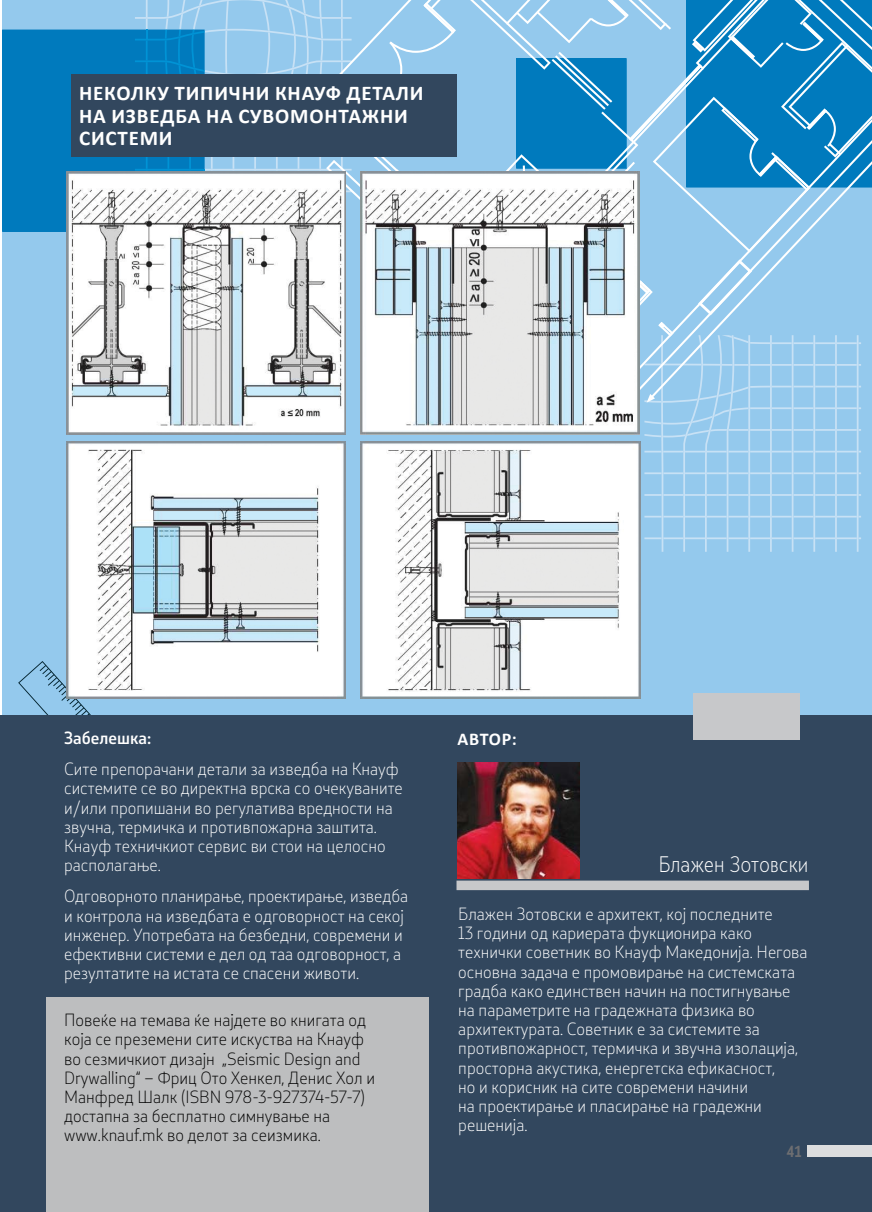
<style>
.page{position:relative;width:872px;height:1212px;background:#fff}
.page>*{position:absolute;margin:0;border:0;box-sizing:border-box;transform-origin:0 0}
.podnaslov{font:700 21px/22.6px "Calibri";letter-spacing:.04em;color:#fff}
.telo{font:300 21px "Skola Sans Cn";color:#fff}
.podnaslov-2{font:700 18px "Calibri";letter-spacing:.03em;color:#fff}
.telo-2{font:300 16.5px/19.2px "Stobi Sans";color:#fff}
.telo-3{font:300 16.5px/19.2px "Stobi Sans";color:#000}
.telo-4{font:500 16.5px "Stobi Sans";color:#fff}
.t1{font:700 15px "Skola Sans Cn";color:#6d6e71}
</style>
<div class="page">
<div style="left:3px;top:0;width:869px;height:871px;background:#94c9ed"></div>
<svg style="left:2px;top:0;width:870px;height:552px"></svg>
<svg style="left:18px;top:661px;width:188px;height:55px"></svg>
<img style="left:67px;top:171px;width:279px;height:263px">
<img style="left:360px;top:171px;width:279px;height:263px">
<img style="left:67px;top:442px;width:279px;height:256px">
<img style="left:360px;top:442px;width:280px;height:256px">
<div style="left:71px;top:74px;width:385px;height:83px;background:#32475e"></div>
<div style="left:0;top:716px;width:872px;height:496px;background:#32475e"></div>
<div style="left:46px;top:997px;width:383px;height:215px;background:#bdbebf"></div>
<img style="left:457px;top:762px;width:122px;height:116px">
<div style="left:456px;top:880px;width:353px;height:10px;background:#c7c8ca;border:2px solid #c7c8ca"></div>
<div style="left:693px;top:693px;width:106px;height:47px;background:#c7c8ca"></div>
<div style="left:807px;top:1145px;width:65px;height:12px;background:#dcddde"></div>
<p class="podnaslov" style="left:79px;top:81px;width:346px">НЕКОЛКУ ТИПИЧНИ КНАУФ ДЕТАЛИ<br>НА ИЗВЕДБА НА СУВОМОНТАЖНИ<br>СИСТЕМИ</p>
<p class="telo-4" style="left:64px;top:726px;width:89px">Забелешка:</p>
<p class="telo-2" style="left:64px;top:759px;width:340px">Сите препорачани детали за изведба на Кнауф системите се во директна врска со очекуваните и/или пропишани во регулатива вредности на звучна, термичка и противпожарна заштита.<br>Кнауф техничкиот сервис ви стои на целосно располагање.</p>
<p class="telo-2" style="left:64px;top:886px;width:345px">Одговорното планирање, проектирање, изведба и контрола на изведбата е одговорност на секој инженер. Употребата на безбедни, современи и ефективни системи е дел од таа одговорност, а резултатите на истата се спасени животи.</p>
<p class="telo-3" style="left:64px;top:1010px;width:312px">Повеќе на темава ќе најдете во книгата од која се преземени сите искуства на Кнауф во сезмичкиот дизајн „Seismic Design and Drywalling“ – Фриц Ото Хенкел, Денис Хол и Манфред Шалк (ISBN 978-3-927374-57-7) достапна за бесплатно симнување на www.knauf.mk во делот за сеизмика.</p>
<p class="podnaslov-2" style="left:457px;top:726px;width:61px">АВТОР:</p>
<p class="telo" style="left:659px;top:852px;width:151px">Блажен Зотовски</p>
<p class="telo-2" style="left:458px;top:904px;width:351px">Блажен Зотовски е архитект, кој последните<br>13 години од кариерата фукционира како технички советник во Кнауф Македонија. Негова основна задача е промовирање на системската градба како единствен начин на постигнување на параметрите на градежната физика во архитектурата. Советник е за системите за противпожарност, термичка и звучна изолација, просторна акустика, енергетска ефикасност,<br>но и корисник на сите современи начини<br>на проектирање и пласирање на градежни решенија.</p>
<p class="t1" style="left:786px;top:1142px;width:17px">41</p>
</div>
